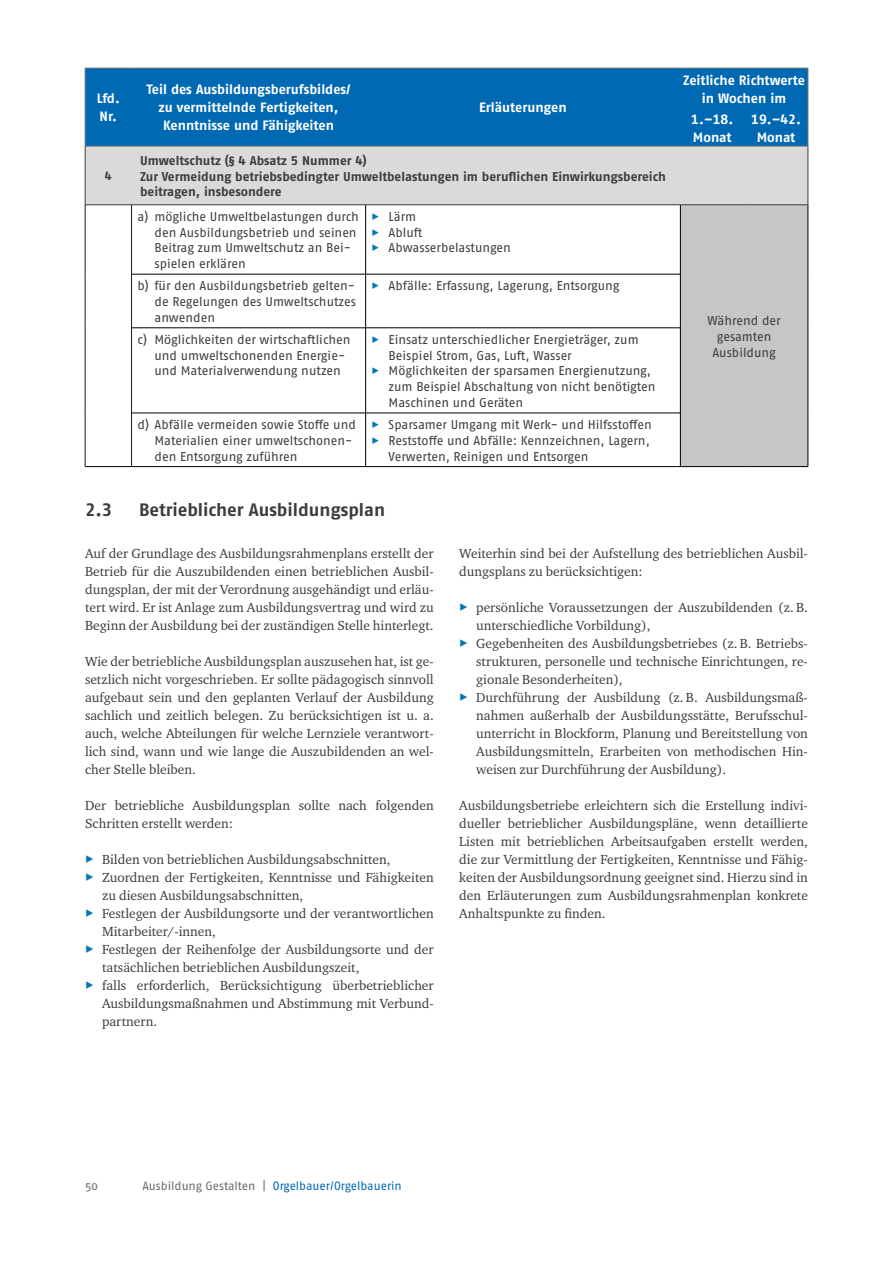
<style>
.page{position:relative;width:893px;height:1263px;background:#fff}
.page>*{position:absolute;margin:0;border:0;box-sizing:border-box;transform-origin:0 0}
.id234{font:700 18px "Fago Pro";color:#3c3c3b}
.id226{font:13.5px/18px "Charter ITC Pro";color:#3c3c3b;text-align:justify}
.t1{font:700 13.5px/18px "Fago Pro";color:#fff;text-align:center}
.id252{font:12.75px/15.8px "Fago Pro";letter-spacing:-.005em;color:#3c3c3b}
.id248{font:700 12.75px/15.8px "Fago Pro";letter-spacing:-.005em;color:#3c3c3b}
.id244{font:12.75px/15.8px "Fago Pro";letter-spacing:-.005em;color:#3c3c3b;text-align:center}
.t2{font:12px "Fago Pro";letter-spacing:-.005em;color:#0069b4}
.t3{font:12px "Fago Pro";color:#6b6b6a}
.id1346{font:700 12px "Fago Pro";color:#3c3c3b}
.s1{font-size:12px;color:#0075bc}
.s2{font-family:"Fago Pro";color:#0075bc}
.s3{color:#6b6b6a}
</style>
<div class="page">
<div style="left:86px;top:69px;width:722px;height:77px;background:#0069b4"></div>
<div style="left:86px;top:147px;width:722px;height:57px;background:#dadada"></div>
<div style="left:680px;top:205px;width:128px;height:262px;background:#c6c6c6"></div>
<hr style="left:85px;top:68px;width:47px;height:1px;background:#6b6b6a">
<hr style="left:85px;top:68px;width:1px;height:41px;background:#6b6b6a">
<hr style="left:132px;top:68px;width:234px;height:1px;background:#6b6b6a">
<hr style="left:366px;top:68px;width:314px;height:1px;background:#6b6b6a">
<hr style="left:680px;top:68px;width:64px;height:1px;background:#6b6b6a">
<hr style="left:744px;top:68px;width:64px;height:1px;background:#6b6b6a">
<hr style="left:808px;top:68px;width:1px;height:41px;background:#6b6b6a">
<hr style="left:85px;top:109px;width:1px;height:37px;background:#6b6b6a">
<hr style="left:808px;top:109px;width:1px;height:37px;background:#6b6b6a">
<hr style="left:85px;top:146px;width:47px;height:1px;background:#6b6b6a">
<hr style="left:132px;top:146px;width:234px;height:1px;background:#6b6b6a">
<hr style="left:366px;top:146px;width:314px;height:1px;background:#6b6b6a">
<hr style="left:680px;top:146px;width:64px;height:1px;background:#6b6b6a">
<hr style="left:744px;top:146px;width:64px;height:1px;background:#6b6b6a">
<hr style="left:365px;top:205px;width:1px;height:69px;background:#000">
<hr style="left:808px;top:205px;width:1px;height:69px;background:#000">
<hr style="left:132px;top:274px;width:234px;height:1px;background:#000">
<hr style="left:366px;top:274px;width:314px;height:1px;background:#000">
<hr style="left:365px;top:274px;width:1px;height:54px;background:#000">
<hr style="left:808px;top:274px;width:1px;height:54px;background:#000">
<hr style="left:132px;top:328px;width:234px;height:1px;background:#000">
<hr style="left:366px;top:328px;width:314px;height:1px;background:#000">
<hr style="left:365px;top:328px;width:1px;height:85px;background:#000">
<hr style="left:808px;top:328px;width:1px;height:85px;background:#000">
<hr style="left:132px;top:413px;width:234px;height:1px;background:#000">
<hr style="left:366px;top:413px;width:314px;height:1px;background:#000">
<hr style="left:365px;top:413px;width:1px;height:53px;background:#000">
<hr style="left:808px;top:413px;width:1px;height:53px;background:#000">
<hr style="left:85px;top:466px;width:47px;height:1px;background:#000">
<hr style="left:132px;top:466px;width:234px;height:1px;background:#000">
<hr style="left:366px;top:466px;width:314px;height:1px;background:#000">
<hr style="left:680px;top:466px;width:64px;height:1px;background:#000">
<hr style="left:744px;top:466px;width:64px;height:1px;background:#000">
<hr style="left:680px;top:205px;width:1px;height:69px;background:#000">
<hr style="left:680px;top:274px;width:1px;height:54px;background:#000">
<hr style="left:680px;top:328px;width:1px;height:85px;background:#000">
<hr style="left:680px;top:413px;width:1px;height:53px;background:#000">
<hr style="left:85px;top:146px;width:1px;height:59px;background:#3c3c3b">
<hr style="left:808px;top:146px;width:1px;height:59px;background:#3c3c3b">
<hr style="left:132px;top:204px;width:234px;height:1px;background:#3c3c3b">
<hr style="left:366px;top:204px;width:314px;height:1px;background:#3c3c3b">
<hr style="left:680px;top:204px;width:64px;height:1px;background:#3c3c3b">
<hr style="left:744px;top:204px;width:64px;height:1px;background:#3c3c3b">
<hr style="left:85px;top:204px;width:47px;height:1px;background:#3c3c3b">
<hr style="left:85px;top:205px;width:1px;height:69px;background:#1a1a1a">
<hr style="left:131px;top:205px;width:1px;height:69px;background:#1a1a1a">
<hr style="left:85px;top:274px;width:1px;height:54px;background:#1a1a1a">
<hr style="left:131px;top:274px;width:1px;height:54px;background:#1a1a1a">
<hr style="left:85px;top:328px;width:1px;height:85px;background:#1a1a1a">
<hr style="left:131px;top:328px;width:1px;height:85px;background:#1a1a1a">
<hr style="left:85px;top:413px;width:1px;height:53px;background:#1a1a1a">
<hr style="left:131px;top:413px;width:1px;height:53px;background:#1a1a1a">
<p class="t1" style="left:97px;top:90px;width:25px;text-align:left">Lfd.<br>Nr.</p>
<p class="t1" style="left:146px;top:81px;width:206px">Teil des Ausbildungsberufsbildes/ zu vermittelnde Fertigkeiten,<br>Kenntnisse und Fähigkeiten</p>
<p class="t1" style="left:479px;top:99px;width:89px">Erläuterungen</p>
<p class="id1346" style="left:105px;top:169px;width:8px">4</p>
<p class="id248" style="left:140px;top:152px;width:228px">Umweltschutz (§ 4 Absatz 5 Nummer 4)</p>
<p class="id248" style="left:140px;top:168px;width:527px">Zur Vermeidung betriebsbedingter Umweltbelastungen im beruflichen Einwirkungsbereich beitragen, insbesondere</p>
<p class="id252" style="left:155px;top:209px;width:206px;text-indent:-17px">a) mögliche Umweltbelastungen durch den Ausbildungsbetrieb und seinen<br>Beitrag zum Umweltschutz an Bei&shy;spielen erklären</p>
<p class="id252" style="left:372px;top:209px;width:46px"><span class="s1">▶</span> Lärm</p>
<p class="id252" style="left:372px;top:224px;width:52px"><span class="s1">▶</span> Abluft</p>
<p class="id252" style="left:372px;top:240px;width:141px"><span class="s1">▶</span> Abwasserbelastungen</p>
<p class="id252" style="left:155px;top:278px;width:203px;text-align:justify;text-indent:-17px">b) für den Ausbildungsbetrieb gelten&shy;de Regelungen des Umweltschutzes anwenden</p>
<p class="id252" style="left:372px;top:278px;width:249px"><span class="s1">▶</span> Abfälle: Erfassung, Lagerung, Entsorgung</p>
<p class="id252" style="left:155px;top:332px;width:197px;text-indent:-17px">c) Möglichkeiten der wirtschaftlichen und umweltschonenden Energie&shy;und Materialverwendung nutzen</p>
<p class="id252" style="left:389px;top:332px;width:252px;text-indent:-17px"><span class="s1">▶</span> Einsatz unterschiedlicher Energieträger, zum<br>Beispiel Strom, Gas, Luft, Wasser</p>
<p class="id252" style="left:389px;top:363px;width:268px;text-indent:-17px"><span class="s1">▶</span> Möglichkeiten der sparsamen Energienutzung, zum Beispiel Abschaltung von nicht benötigten<br>Maschinen und Geräten</p>
<p class="id252" style="left:155px;top:417px;width:203px;text-indent:-17px">d) Abfälle vermeiden sowie Stoffe und<br>Materialien einer umweltschonen&shy;den Entsorgung zuführen</p>
<p class="id252" style="left:372px;top:417px;width:282px"><span class="s1">▶</span> Sparsamer Umgang mit Werk- und Hilfsstoffen</p>
<p class="id252" style="left:389px;top:432px;width:263px;text-indent:-17px"><span class="s1">▶</span> Reststoffe und Abfälle: Kennzeichnen, Lagern,<br>Verwerten, Reinigen und Entsorgen</p>
<p class="t1" style="left:683px;top:71px;width:123px">Zeitliche Richtwerte in Wochen im</p>
<p class="t1" style="left:691px;top:110px;width:43px;text-align:left">1.–18.<br>Monat</p>
<p class="t1" style="left:751px;top:110px;width:51px">19.–42.<br>Monat</p>
<p class="id244" style="left:708px;top:313px;width:75px">Während der gesamten<br>Ausbildung</p>
<h2 class="id234" style="left:85px;top:499px;width:29px">2.3</h2>
<h2 class="id234" style="left:139px;top:499px;width:248px">Betrieblicher Ausbildungsplan</h2>
<p class="id226" style="left:85px;top:544px;width:350px">Auf der Grundlage des Ausbildungsrahmenplans erstellt der Betrieb für die Auszubildenden einen betrieblichen Ausbil&shy;dungsplan, der mit der Verordnung ausgehändigt und erläu&shy;tert wird. Er ist Anlage zum Ausbildungsvertrag und wird zu Beginn der Ausbildung bei der zuständigen Stelle hinterlegt.</p>
<p class="id226" style="left:85px;top:652px;width:350px">Wie der betriebliche Ausbildungsplan auszusehen hat, ist ge&shy;setzlich nicht vorgeschrieben. Er sollte pädagogisch sinnvoll aufgebaut sein und den geplanten Verlauf der Ausbildung sachlich und zeitlich belegen. Zu berücksichtigen ist u. a. auch, welche Abteilungen für welche Lernziele verantwort&shy;lich sind, wann und wie lange die Auszubildenden an wel&shy;cher Stelle bleiben.</p>
<p class="id226" style="left:85px;top:796px;width:350px">Der betriebliche Ausbildungsplan sollte nach folgenden<br>Schritten erstellt werden:</p>
<p class="id226" style="left:85px;top:850px;width:307px"><span class="s2">▶</span> Bilden von betrieblichen Ausbildungsabschnitten,</p>
<p class="id226" style="left:102px;top:868px;width:333px;text-indent:-17px"><span class="s2">▶</span> Zuordnen der Fertigkeiten, Kenntnisse und Fähigkeiten zu diesen Ausbildungsabschnitten,</p>
<p class="id226" style="left:102px;top:904px;width:333px;text-indent:-17px"><span class="s2">▶</span> Festlegen der Ausbildungsorte und der verantwortlichen<br>Mitarbeiter/-innen,</p>
<p class="id226" style="left:102px;top:940px;width:333px;text-indent:-17px"><span class="s2">▶</span> Festlegen der Reihenfolge der Ausbildungsorte und der tatsächlichen betrieblichen Ausbildungszeit,</p>
<p class="id226" style="left:102px;top:976px;width:333px;text-indent:-17px"><span class="s2">▶</span> falls erforderlich, Berücksichtigung überbetrieblicher Ausbildungsmaßnahmen und Abstimmung mit Verbund&shy;partnern.</p>
<p class="id226" style="left:459px;top:544px;width:350px">Weiterhin sind bei der Aufstellung des betrieblichen Ausbil&shy;dungsplans zu berücksichtigen:</p>
<p class="id226" style="left:476px;top:598px;width:333px;text-indent:-17px"><span class="s2">▶</span> persönliche Voraussetzungen der Auszubildenden (z. B. unterschiedliche Vorbildung),</p>
<p class="id226" style="left:476px;top:634px;width:333px;text-indent:-17px"><span class="s2">▶</span> Gegebenheiten des Ausbildungsbetriebes (z. B. Betriebs&shy;strukturen, personelle und technische Einrichtungen, re&shy;gionale Besonderheiten),</p>
<p class="id226" style="left:476px;top:688px;width:333px;text-indent:-17px"><span class="s2">▶</span> Durchführung der Ausbildung (z. B. Ausbildungsmaß&shy;nahmen außerhalb der Ausbildungsstätte, Berufsschul&shy;unterricht in Blockform, Planung und Bereitstellung von Ausbildungsmitteln, Erarbeiten von methodischen Hin&shy;weisen zur Durchführung der Ausbildung).</p>
<p class="id226" style="left:459px;top:796px;width:350px">Ausbildungsbetriebe erleichtern sich die Erstellung indivi&shy;dueller betrieblicher Ausbildungspläne, wenn detaillierte Listen mit betrieblichen Arbeitsaufgaben erstellt werden, die zur Vermittlung der Fertigkeiten, Kenntnisse und Fähig&shy;keiten der Ausbildungsordnung geeignet sind. Hierzu sind in den Erläuterungen zum Ausbildungsrahmenplan konkrete Anhaltspunkte zu finden.</p>
<p class="t3" style="left:85px;top:1178px;width:15px">50</p>
<p class="t2" style="left:142px;top:1178px;width:261px"><span class="s3">Ausbildung Gestalten |</span> Orgelbauer/Orgelbauerin</p>
</div>
